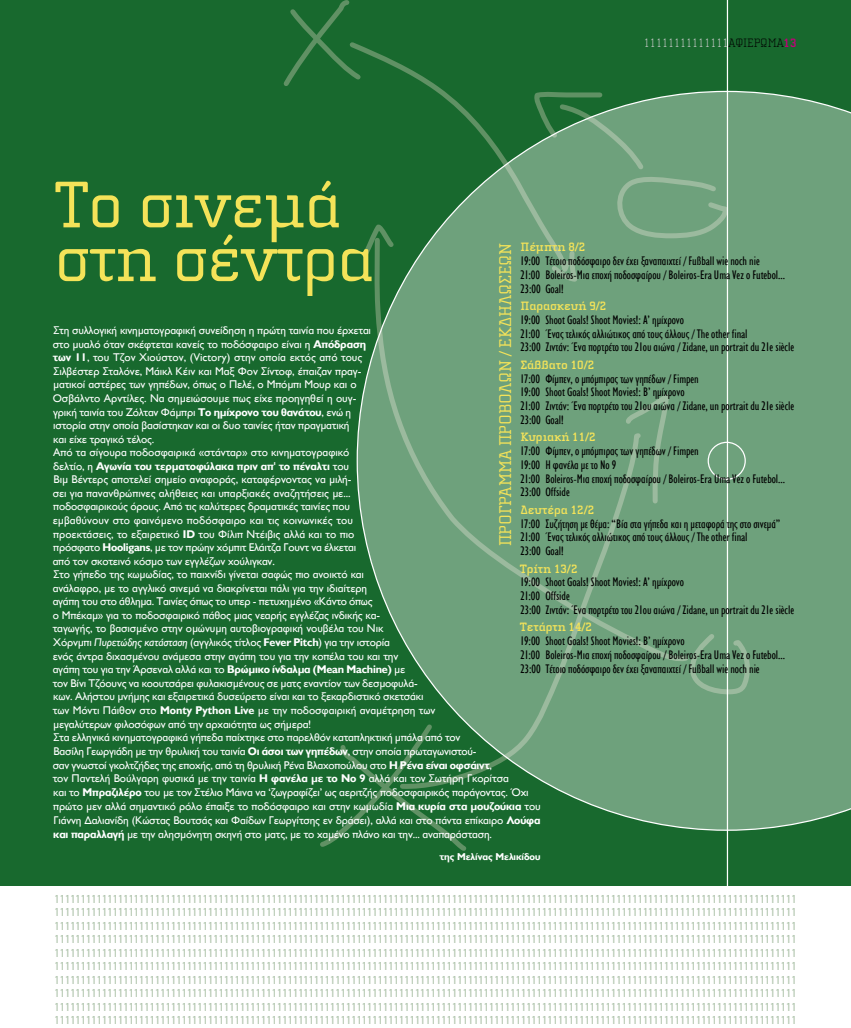
<style>
.page{position:relative;width:851px;height:1028px;background:#fff}
.page>*{position:absolute;margin:0;border:0;box-sizing:border-box;transform-origin:0 0}
.t1{font:67.5px/53.8px "Cholla TT Slab";letter-spacing:-.005em;color:#f4e359}
.t2{font:17.5px "Cholla TT Slab";letter-spacing:-.005em;color:#f4e359}
.t3{font:condensed 12.5px/13.8px "Jeckyl TT";letter-spacing:-.005em;color:#000}
.t4{font:700 12.5px "Cholla TT Slab";letter-spacing:-.005em;color:#f4e359}
.t5{font:100 12.5px "Cholla TT Slab";letter-spacing:-.005em;color:#cbcbcb}
.t6{font:11.25px/13.6px "Jeckyl TT";letter-spacing:-.015em;color:#fff}
.t7{font:11.25px/13.5px "Din TT";letter-spacing:-.01em;color:#b3c7b0;text-align:justify}
.t8{font:700 10px "Jeckyl TT";letter-spacing:-.005em;color:#fff}
.s1{color:#000}
.s2{font-weight:700;color:#c10077}
.s3{font-weight:700}
.s4{font-style:italic}
</style>
<div class="page">
<div style="left:0;top:0;width:850px;height:886px;background:#18692e"></div>
<svg style="left:283px;top:0;width:67px;height:86px"></svg>
<svg style="left:345px;top:38px;width:99px;height:53px"></svg>
<svg style="left:320px;top:745px;width:147px;height:106px"></svg>
<hr style="left:726px;top:0;width:2px;height:1028px;background:#fff">
<svg style="left:357px;top:91px;width:493px;height:739px;fill:#6ea17c"></svg>
<p class="t5" style="left:643px;top:36px;width:153px">11111111111111<span class="s1">ΑΦΙΕΡΩΜΑ</span><span class="s2">13</span></p>
<h1 class="t1" style="left:55px;top:179px;width:320px">Το σινεμά στη σέντρα</h1>
<p class="t4" style="left:520px;top:240px;width:66px">Πέμπτη 8/2</p>
<p class="t3" style="left:520px;top:254px;width:266px">19:00 Τέτοιο ποδόσφαιρο δεν έχει ξαναπαιχτεί / Fußball wie noch nie<br>21:00 Boleiros-Μια εποχή ποδοσφαίρου / Boleiros-Era Uma Vez o Futebol...<br>23:00 Goal!</p>
<p class="t4" style="left:520px;top:299px;width:87px">Παρασκευή 9/2</p>
<p class="t3" style="left:520px;top:313px;width:275px">19:00 Shoot Goals! Shoot Movies!: Α’ ημίχρονο<br>21:00 Ένας τελικός αλλιώτικος από τους άλλους / The other final<br>23:00 Ζιντάν: Ένα πορτρέτο του 21ου αιώνα / Zidane, un portrait du 21e siècle</p>
<p class="t4" style="left:520px;top:358px;width:75px">Σάββατο 10/2</p>
<p class="t3" style="left:520px;top:372px;width:275px">17:00 Φίμπεν, ο μπόμπιρας των γηπέδων / Fimpen<br>19:00 Shoot Goals! Shoot Movies!: Β’ ημίχρονο<br>21:00 Ζιντάν: Ένα πορτρέτο του 21ου αιώνα / Zidane, un portrait du 21e siècle 23:00 Goal!</p>
<p class="t4" style="left:520px;top:430px;width:77px">Κυριακή 11/2</p>
<p class="t3" style="left:520px;top:444px;width:266px">17:00 Φίμπεν, ο μπόμπιρας των γηπέδων / Fimpen<br>19:00 Η φανέλα με το Νο 9<br>21:00 Boleiros-Μια εποχή ποδοσφαίρου / Boleiros-Era Uma Vez o Futebol...<br>23:00 Offside</p>
<p class="t4" style="left:520px;top:503px;width:75px">Δευτέρα 12/2</p>
<p class="t3" style="left:520px;top:517px;width:261px">17:00 Συζήτηση με θέμα: “Βία στα γήπεδα και η μεταφορά της στο σινεμά”<br>21:00 Ένας τελικός αλλιώτικος από τους άλλους / The other final<br>23:00 Goal!</p>
<p class="t4" style="left:520px;top:561px;width:59px">Τρίτη 13/2</p>
<p class="t3" style="left:520px;top:575px;width:275px">19:00 Shoot Goals! Shoot Movies!: Α’ ημίχρονο<br>21:00 Offside<br>23:00 Ζιντάν: Ένα πορτρέτο του 21ου αιώνα / Zidane, un portrait du 21e siècle</p>
<p class="t4" style="left:520px;top:620px;width:73px">Τετάρτη 14/2</p>
<p class="t3" style="left:520px;top:634px;width:266px">19:00 Shoot Goals! Shoot Movies!: Β’ ημίχρονο<br>21:00 Boleiros-Μια εποχή ποδοσφαίρου / Boleiros-Era Uma Vez o Futebol...<br>23:00 Τέτοιο ποδόσφαιρο δεν έχει ξαναπαιχτεί / Fußball wie noch nie</p>
<h2 class="t2" style="left:495px;top:546px;width:305px;rotate:-90deg">ΠΡΟΓΡΑΜΜΑ ΠΡΟΒΟΛΩΝ / ΕΚΔΗΛΩΣΕΩΝ</h2>
<p class="t6" style="left:53px;top:323px;width:489px">Στη συλλογική κινηματογραφική συνείδηση η πρώτη ταινία που έρχεται<br>στο μυαλό όταν σκέφτεται κανείς το ποδόσφαιρο είναι η <span class="s3">Απόδραση<br>των 11</span>, του Τζον Χιούστον, (Victory) στην οποία εκτός από τους<br>Σιλβέστερ Σταλόνε, Μάικλ Κέιν και Μαξ Φον Σίντοφ, έπαιζαν πραγ-<br>ματικοί αστέρες των γηπέδων, όπως ο Πελέ, ο Μπόμπι Μουρ και ο<br>Οσβάλντο Αρντίλες. Να σημειώσουμε πως είχε προηγηθεί η ουγ-<br>γρική ταινία του Ζόλταν Φάμπρι <span class="s3">Το ημίχρονο του θανάτου</span>, ενώ η<br>ιστορία στην οποία βασίστηκαν και οι δυο ταινίες ήταν πραγματική<br>και είχε τραγικό τέλος.<br>Από τα σίγουρα ποδοσφαιρικά «στάνταρ» στο κινηματογραφικό<br>δελτίο, η <span class="s3">Αγωνία του τερματοφύλακα πριν απ' το πέναλτι</span> του<br>Βιμ Βέντερς αποτελεί σημείο αναφοράς, καταφέρνοντας να μιλή-<br>σει για πανανθρώπινες αλήθειες και υπαρξιακές αναζητήσεις με...<br>ποδοσφαιρικούς όρους. Από τις καλύτερες δραματικές ταινίες που<br>εμβαθύνουν στο φαινόμενο ποδόσφαιρο και τις κοινωνικές του<br>προεκτάσεις, το εξαιρετικό <span class="s3">ID</span> του Φίλιπ Ντέιβις αλλά και το πιο<br>πρόσφατο <span class="s3">Hooligans</span>, με τον πρώην χόμπιτ Ελάιτζα Γουντ να έλκεται<br>από τον σκοτεινό κόσμο των εγγλέζων χούλιγκαν.<br>Στο γήπεδο της κωμωδίας, το παιχνίδι γίνεται σαφώς πιο ανοικτό και<br>ανάλαφρο, με το αγγλικό σινεμά να διακρίνεται πάλι για την ιδιαίτερη<br>αγάπη του στο άθλημα. Ταινίες όπως το υπερ - πετυχημένο «Κάντο όπως<br>ο Μπέκαμ» για το ποδοσφαιρικό πάθος μιας νεαρής εγγλέζας ινδικής κα-<br>ταγωγής, το βασισμένο στην ομώνυμη αυτοβιογραφική νουβέλα του Νικ<br>Χόρνμπι <span class="s4">Πυρετώδης κατάσταση</span> (αγγλικός τίτλος <span class="s3">Fever Pitch</span>) για την ιστορία<br>ενός άντρα διχασμένου ανάμεσα στην αγάπη του για την κοπέλα του και την<br>αγάπη του για την Άρσεναλ αλλά και το <span class="s3">Βρώμικο ίνδαλμα (Μean Machine)</span> με<br>τον Βίνι Τζόουνς να κοουτσάρει φυλακισμένους σε ματς εναντίον των δεσμοφυλά-<br>κων. Αλήστου μνήμης και εξαιρετικά δυσεύρετο είναι και το ξεκαρδιστικό σκετσάκι<br>των Μόντι Πάιθον στο <span class="s3">Monty Python Live</span> με την ποδοσφαιρική αναμέτρηση των<br>μεγαλύτερων φιλοσόφων από την αρχαιότητα ως σήμερα!<br>Στα ελληνικά κινηματογραφικά γήπεδα παίχτηκε στο παρελθόν καταπληκτική μπάλα από τον<br>Βασίλη Γεωργιάδη με την θρυλική του ταινία <span class="s3">Οι άσοι των γηπέδων</span>, στην οποία πρωταγωνιστού-<br>σαν γνωστοί γκολτζήδες της εποχής, από τη θρυλική Ρένα Βλαχοπούλου στο <span class="s3">Η Ρένα είναι οφσάιντ</span>,<br>τον Παντελή Βούλγαρη φυσικά με την ταινία <span class="s3">Η φανέλα με το Νο 9</span> αλλά και τον Σωτήρη Γκορίτσα<br>και το <span class="s3">Μπραζιλέρο</span> του με τον Στέλιο Μάινα να ‘ζωγραφίζει’ ως αεριτζής ποδοσφαιρικός παράγοντας. Όχι πρώτο μεν αλλά σημαντικό ρόλο έπαιξε το ποδόσφαιρο και στην κωμωδία <span class="s3">Μια κυρία στα μουζούκια</span> του Γιάννη Δαλιανίδη (Κώστας Βουτσάς και Φαίδων Γεωργίτσης εν δράσει), αλλά και στο πάντα επίκαιρο <span class="s3">Λούφα και παραλλαγή</span> με την αλησμόνητη σκηνή στο ματς, με το χαμένο πλάνο και την... αναπαράσταση.</p>
<p class="t8" style="left:439px;top:850px;width:102px">της Μελίνας Μελικίδου</p>
<p class="t7" style="left:54px;top:892px;width:743px">11111111111111111111111111111111111111111111111111111111111111111111111111111111111111111111111111111111111111111111111111111111111111111111<br>11111111111111111111111111111111111111111111111111111111111111111111111111111111111111111111111111111111111111111111111111111111111111111111<br>11111111111111111111111111111111111111111111111111111111111111111111111111111111111111111111111111111111111111111111111111111111111111111111<br>11111111111111111111111111111111111111111111111111111111111111111111111111111111111111111111111111111111111111111111111111111111111111111111<br>11111111111111111111111111111111111111111111111111111111111111111111111111111111111111111111111111111111111111111111111111111111111111111111<br>11111111111111111111111111111111111111111111111111111111111111111111111111111111111111111111111111111111111111111111111111111111111111111111<br>11111111111111111111111111111111111111111111111111111111111111111111111111111111111111111111111111111111111111111111111111111111111111111111<br>11111111111111111111111111111111111111111111111111111111111111111111111111111111111111111111111111111111111111111111111111111111111111111111<br>11111111111111111111111111111111111111111111111111111111111111111111111111111111111111111111111111111111111111111111111111111111111111111111<br>11111111111111111111111111111111111111111111111111111111111111111111111111111111111111111111111111111111111111111111111111111111111111111111</p>
</div>
